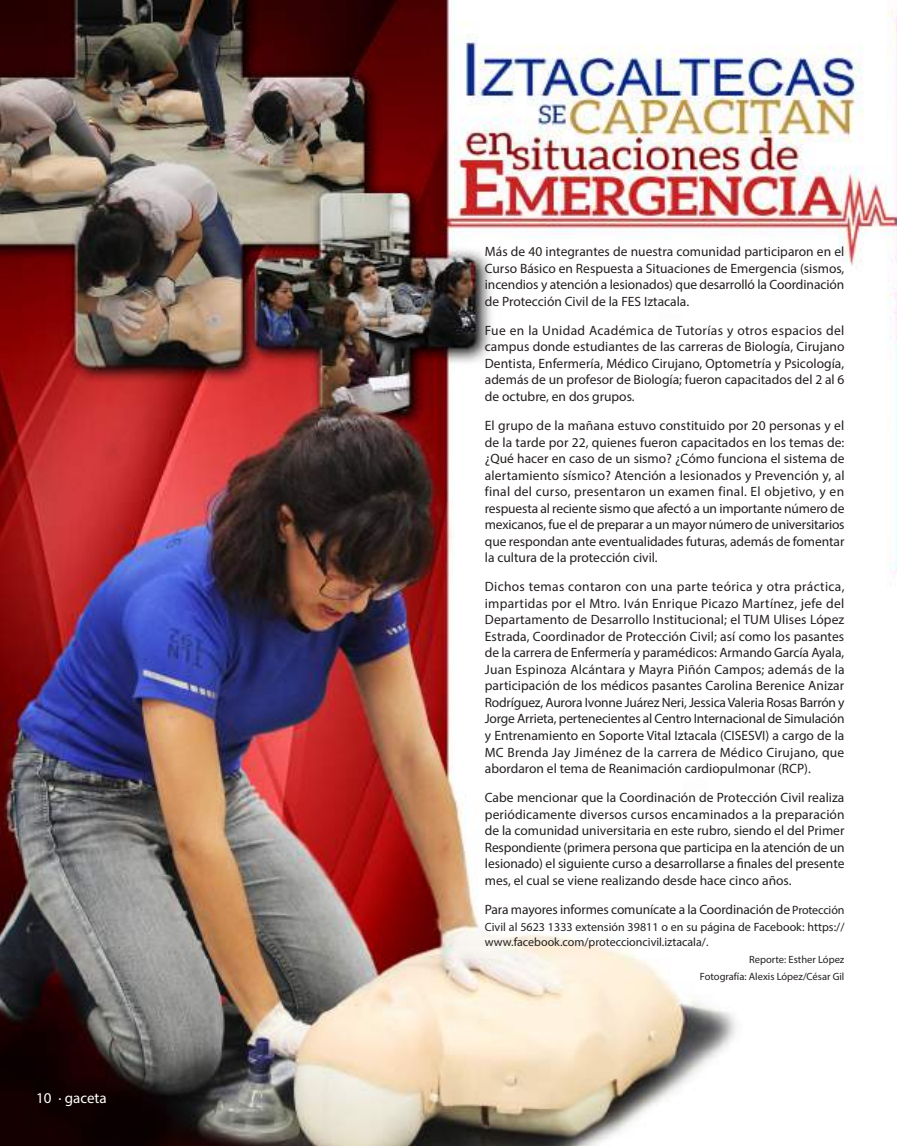
<style>
.page{position:relative;width:897px;height:1146px;background:#fff}
.page>*{position:absolute;margin:0;border:0;box-sizing:border-box;transform-origin:0 0}
.t1{font:15px "Myriad Pro";color:#fff}
.t2{font:13.5px/16.5px "Myriad Pro";color:#241f1f;text-align:justify}
.t3{font:12px/15px "Myriad Pro";color:#241f1f}
.t4{font:10.5px/16.5px "Myriad Pro";color:#241f1f;text-align:right}
.s1{font-size:12px}
</style>
<div class="page">
<img style="left:0;top:0;width:897px;height:1145px">
<p class="t1" style="left:36px;top:1089px;width:72px">10 · gaceta</p>
<p class="t2" style="left:485px;top:243px;width:361px">Más de 40 integrantes de nuestra comunidad participaron en el Curso Básico en Respuesta a Situaciones de Emergencia (sismos, incendios y atención a lesionados) que desarrolló la Coordinación de Protección Civil de la FES Iztacala.</p>
<p class="t2" style="left:485px;top:322px;width:361px">Fue en la Unidad Académica de Tutorías y otros espacios del campus donde estudiantes de las carreras de Biología, Cirujano Dentista, Enfermería, Médico Cirujano, Optometría y Psicología, además de un profesor de Biología; fueron capacitados del 2 al 6 de octubre, en dos grupos.</p>
<p class="t2" style="left:485px;top:417px;width:361px">El grupo de la mañana estuvo constituido por 20 personas y el de la tarde por 22, quienes fueron capacitados en los temas de: ¿Qué hacer en caso de un sismo? ¿Cómo funciona el sistema de alertamiento sísmico? Atención a lesionados y Prevención y, al final del curso, presentaron un examen final. El objetivo, y en respuesta al reciente sismo que afectó a un importante número de mexicanos, fue el de preparar a un mayor número de universitarios que respondan ante eventualidades futuras, además de fomentar la cultura de la protección civil.</p>
<p class="t2" style="left:485px;top:578px;width:361px">Dichos temas contaron con una parte teórica y otra práctica, impartidas por el Mtro. Iván Enrique Picazo Martínez, jefe del Departamento de Desarrollo Institucional; el TUM Ulises López Estrada, Coordinador de Protección Civil; así como los pasantes de la carrera de Enfermería y paramédicos: Armando García Ayala, Juan Espinoza Alcántara y Mayra Piñón Campos; además de la participación de los médicos pasantes Carolina Berenice Anizar Rodríguez, Aurora Ivonne Juárez Neri, Jessica Valeria Rosas Barrón y Jorge Arrieta, pertenecientes al Centro Internacional de Simulación y Entrenamiento en Soporte Vital Iztacala (CISESVI) a cargo de la MC Brenda Jay Jiménez de la carrera de Médico Cirujano, que abordaron el tema de Reanimación cardiopulmonar (RCP).</p>
<p class="t2" style="left:485px;top:789px;width:361px">Cabe mencionar que la Coordinación de Protección Civil realiza periódicamente diversos cursos encaminados a la preparación de la comunidad universitaria en este rubro, siendo el del Primer Respondiente (primera persona que participa en la atención de un lesionado) el siguiente curso a desarrollarse a finales del presente mes, el cual se viene realizando desde hace cinco años.</p>
<p class="t2" style="left:485px;top:901px;width:361px">Para mayores informes comunícate a la Coordinación de <span class="s1">Protección</span></p>
<p class="t3" style="left:485px;top:918px;width:361px">Civil al 5623 1333 extensión 39811 o en su página de Facebook: https:// www.facebook.com/proteccioncivil.iztacala/.</p>
<p class="t4" style="left:700px;top:951px;width:146px">Reporte: Esther López<br>Fotografía: Alexis López/César Gil</p>
</div>
